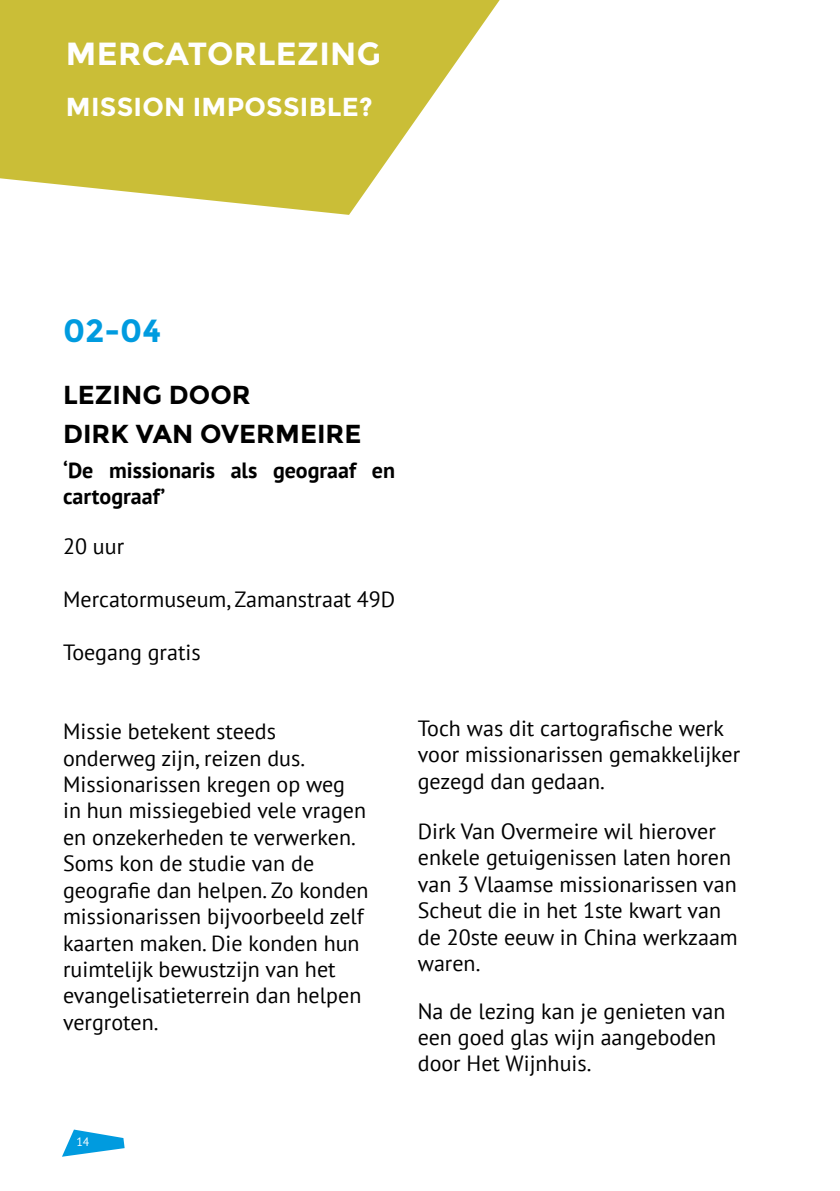
<style>
.page{position:relative;width:840px;height:1191px;background:#fff}
.page>*{position:absolute;margin:0;border:0;box-sizing:border-box;transform-origin:0 0}
.t1{font:700 32px "Montserrat";letter-spacing:.01em;color:#fff}
.t2{font:700 32px "Montserrat";color:#009bdf}
.t3{font:700 26px/38.6px "Montserrat";color:#000}
.t4{font:700 26px "Montserrat";letter-spacing:.01em;color:#fff}
.t5{font:22px/26.4px "PT Sans";color:#000}
.t6{font:700 22px/26.4px "PT Sans";color:#000}
.t7{font:12px "PT Sans";color:#fff}
</style>
<div class="page">
<svg style="left:0;top:0;width:500px;height:215px;fill:#cabe37"></svg>
<svg style="left:62px;top:1129px;width:62px;height:27px"></svg>
<h1 class="t1" style="left:66px;top:35px;width:316px">MERCATORLEZING</h1>
<p class="t4" style="left:66px;top:91px;width:308px">MISSION IMPOSSIBLE?</p>
<h1 class="t2" style="left:63px;top:311px;width:100px">02-04</h1>
<p class="t3" style="left:63px;top:376px;width:300px">LEZING DOOR<br>DIRK VAN OVERMEIRE</p>
<p class="t6" style="left:63px;top:456px;width:333px">‘De missionaris als geograaf en cartograaf’</p>
<p class="t5" style="left:63px;top:533px;width:63px">20 uur</p>
<p class="t5" style="left:63px;top:586px;width:333px">Mercatormuseum, Zamanstraat 49D</p>
<p class="t5" style="left:63px;top:638px;width:139px">Toegang gratis</p>
<p class="t5" style="left:63px;top:718px;width:307px">Missie betekent steeds onderweg zijn, reizen dus.<br>Missionarissen kregen op weg<br>in hun missiegebied vele vragen en onzekerheden te verwerken.<br>Soms kon de studie van de geografie dan helpen. Zo konden missionarissen bijvoorbeeld zelf kaarten maken. Die konden hun ruimtelijk bewustzijn van het evangelisatieterrein dan helpen vergroten.</p>
<p class="t5" style="left:417px;top:714px;width:324px">Toch was dit cartografische werk voor missionarissen gemakkelijker gezegd dan gedaan.</p>
<p class="t5" style="left:417px;top:817px;width:321px">Dirk Van Overmeire wil hierover enkele getuigenissen laten horen van 3 Vlaamse missionarissen van<br>Scheut die in het 1ste kwart van de 20ste eeuw in China werkzaam waren.</p>
<p class="t5" style="left:417px;top:998px;width:309px">Na de lezing kan je genieten van een goed glas wijn aangeboden door Het Wijnhuis.</p>
<p class="t7" style="left:76px;top:1134px;width:15px">14</p>
</div>
